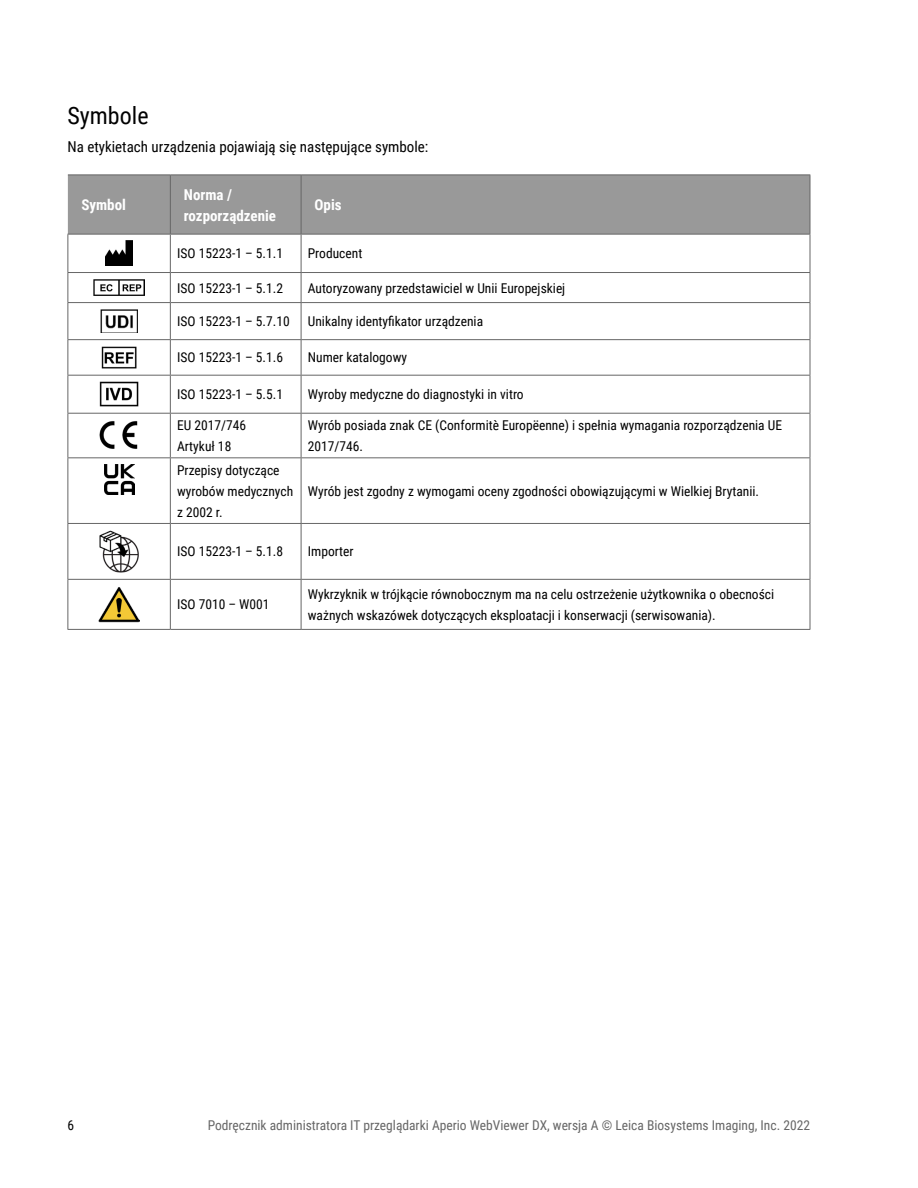
<style>
.page{position:relative;width:918px;height:1188px;background:#fff}
.page>*{position:absolute;margin:0;border:0;box-sizing:border-box;transform-origin:0 0}
.Heading_1{font:24px "Roboto Condensed";color:#000}
.Body{font:15px "Roboto Condensed";color:#000}
.Table_heading_white{font:700 15px/21px "Roboto Condensed";color:#fff}
.Table_cell_9_pt_no_s{font:13.5px/21px "Roboto Condensed";color:#000}
.t1{font:13.5px "Roboto Condensed";color:#666}
</style>
<div class="page">
<div style="left:68px;top:176px;width:742px;height:58px;background:#999"></div>
<svg style="left:69px;top:235px;width:741px;height:394px"></svg>
<hr style="left:68px;top:175px;width:102px;height:1px;background:#666">
<hr style="left:170px;top:175px;width:131px;height:1px;background:#666">
<hr style="left:170px;top:175px;width:1px;height:59px;background:#666">
<hr style="left:68px;top:234px;width:102px;height:1px;background:#666">
<hr style="left:170px;top:234px;width:131px;height:1px;background:#666">
<hr style="left:301px;top:175px;width:509px;height:1px;background:#666">
<hr style="left:301px;top:175px;width:1px;height:59px;background:#666">
<hr style="left:810px;top:175px;width:1px;height:59px;background:#666">
<hr style="left:301px;top:234px;width:509px;height:1px;background:#666">
<hr style="left:68px;top:235px;width:1px;height:37px;background:#666">
<hr style="left:170px;top:235px;width:1px;height:37px;background:#666">
<hr style="left:301px;top:235px;width:1px;height:37px;background:#666">
<hr style="left:810px;top:235px;width:1px;height:37px;background:#666">
<hr style="left:68px;top:272px;width:102px;height:1px;background:#666">
<svg style="left:68px;top:273px;width:1px;height:29px"></svg>
<hr style="left:170px;top:272px;width:131px;height:1px;background:#666">
<svg style="left:170px;top:273px;width:1px;height:29px"></svg>
<hr style="left:301px;top:272px;width:509px;height:1px;background:#666">
<svg style="left:301px;top:273px;width:1px;height:29px"></svg>
<svg style="left:810px;top:273px;width:1px;height:29px"></svg>
<hr style="left:68px;top:302px;width:102px;height:1px;background:#666">
<hr style="left:68px;top:303px;width:1px;height:36px;background:#666">
<hr style="left:170px;top:302px;width:131px;height:1px;background:#666">
<hr style="left:170px;top:303px;width:1px;height:36px;background:#666">
<hr style="left:301px;top:302px;width:509px;height:1px;background:#666">
<hr style="left:301px;top:303px;width:1px;height:36px;background:#666">
<hr style="left:810px;top:303px;width:1px;height:36px;background:#666">
<hr style="left:68px;top:339px;width:102px;height:1px;background:#666">
<hr style="left:68px;top:340px;width:1px;height:35px;background:#666">
<hr style="left:170px;top:339px;width:131px;height:1px;background:#666">
<hr style="left:170px;top:340px;width:1px;height:35px;background:#666">
<hr style="left:301px;top:339px;width:509px;height:1px;background:#666">
<hr style="left:301px;top:340px;width:1px;height:35px;background:#666">
<hr style="left:810px;top:340px;width:1px;height:35px;background:#666">
<hr style="left:68px;top:375px;width:102px;height:1px;background:#666">
<hr style="left:68px;top:376px;width:1px;height:37px;background:#666">
<hr style="left:170px;top:375px;width:131px;height:1px;background:#666">
<hr style="left:170px;top:376px;width:1px;height:37px;background:#666">
<hr style="left:301px;top:375px;width:509px;height:1px;background:#666">
<hr style="left:301px;top:376px;width:1px;height:37px;background:#666">
<hr style="left:810px;top:376px;width:1px;height:37px;background:#666">
<hr style="left:68px;top:413px;width:102px;height:1px;background:#666">
<hr style="left:68px;top:414px;width:1px;height:43px;background:#666">
<hr style="left:170px;top:413px;width:131px;height:1px;background:#666">
<hr style="left:170px;top:414px;width:1px;height:43px;background:#666">
<hr style="left:301px;top:413px;width:509px;height:1px;background:#666">
<hr style="left:301px;top:414px;width:1px;height:43px;background:#666">
<hr style="left:810px;top:414px;width:1px;height:43px;background:#666">
<hr style="left:68px;top:457px;width:102px;height:1px;background:#666">
<hr style="left:68px;top:458px;width:1px;height:65px;background:#666">
<hr style="left:170px;top:457px;width:131px;height:1px;background:#666">
<hr style="left:170px;top:458px;width:1px;height:65px;background:#666">
<hr style="left:301px;top:457px;width:509px;height:1px;background:#666">
<hr style="left:301px;top:458px;width:1px;height:65px;background:#666">
<hr style="left:810px;top:458px;width:1px;height:65px;background:#666">
<hr style="left:68px;top:523px;width:102px;height:1px;background:#666">
<hr style="left:68px;top:524px;width:1px;height:55px;background:#666">
<hr style="left:170px;top:523px;width:131px;height:1px;background:#666">
<hr style="left:170px;top:524px;width:1px;height:55px;background:#666">
<hr style="left:301px;top:523px;width:509px;height:1px;background:#666">
<hr style="left:301px;top:524px;width:1px;height:55px;background:#666">
<hr style="left:810px;top:524px;width:1px;height:55px;background:#666">
<hr style="left:68px;top:579px;width:102px;height:1px;background:#666">
<hr style="left:68px;top:580px;width:1px;height:49px;background:#666">
<hr style="left:170px;top:579px;width:131px;height:1px;background:#666">
<hr style="left:170px;top:580px;width:1px;height:49px;background:#666">
<hr style="left:301px;top:579px;width:509px;height:1px;background:#666">
<hr style="left:301px;top:580px;width:1px;height:49px;background:#666">
<hr style="left:810px;top:580px;width:1px;height:49px;background:#666">
<hr style="left:68px;top:629px;width:102px;height:1px;background:#666">
<hr style="left:170px;top:629px;width:131px;height:1px;background:#666">
<hr style="left:301px;top:629px;width:509px;height:1px;background:#666">
<img style="left:106px;top:241px;width:27px;height:25px">
<img style="left:94px;top:279px;width:50px;height:17px">
<img style="left:101px;top:309px;width:36px;height:24px">
<img style="left:102px;top:346px;width:34px;height:22px">
<img style="left:100px;top:382px;width:38px;height:24px">
<img style="left:98px;top:420px;width:42px;height:30px">
<img style="left:104px;top:465px;width:30px;height:29px">
<img style="left:98px;top:530px;width:42px;height:43px">
<img style="left:99px;top:586px;width:40px;height:36px">
<p class="Heading_1" style="left:68px;top:99px;width:83px">Symbole</p>
<p class="Body" style="left:68px;top:136px;width:362px">Na etykietach urządzenia pojawiają się następujące symbole:</p>
<p class="Table_heading_white" style="left:81px;top:194px;width:46px">Symbol</p>
<p class="Table_heading_white" style="left:184px;top:183px;width:94px">Norma / rozporządzenie</p>
<p class="Table_heading_white" style="left:315px;top:194px;width:29px">Opis</p>
<p class="Table_cell_9_pt_no_s" style="left:177px;top:243px;width:107px">ISO 15223-1 – 5.1.1</p>
<p class="Table_cell_9_pt_no_s" style="left:308px;top:243px;width:56px">Producent</p>
<p class="Table_cell_9_pt_no_s" style="left:177px;top:277px;width:107px">ISO 15223-1 – 5.1.2</p>
<p class="Table_cell_9_pt_no_s" style="left:308px;top:277px;width:259px">Autoryzowany przedstawiciel w Unii Europejskiej</p>
<p class="Table_cell_9_pt_no_s" style="left:177px;top:310px;width:114px">ISO 15223-1 – 5.7.10</p>
<p class="Table_cell_9_pt_no_s" style="left:308px;top:310px;width:177px">Unikalny identyfikator urządzenia</p>
<p class="Table_cell_9_pt_no_s" style="left:177px;top:347px;width:107px">ISO 15223-1 – 5.1.6</p>
<p class="Table_cell_9_pt_no_s" style="left:308px;top:347px;width:101px">Numer katalogowy</p>
<p class="Table_cell_9_pt_no_s" style="left:177px;top:383px;width:107px">ISO 15223-1 – 5.5.1</p>
<p class="Table_cell_9_pt_no_s" style="left:308px;top:383px;width:217px">Wyroby medyczne do diagnostyki in vitro</p>
<p class="Table_cell_9_pt_no_s" style="left:177px;top:414px;width:71px">EU 2017/746</p>
<p class="Table_cell_9_pt_no_s" style="left:177px;top:435px;width:56px">Artykuł 18</p>
<p class="Table_cell_9_pt_no_s" style="left:308px;top:414px;width:476px">Wyrób posiada znak CE (Conformitè Europëenne) i spełnia wymagania rozporządzenia UE<br>2017/746.</p>
<p class="Table_cell_9_pt_no_s" style="left:177px;top:459px;width:118px">Przepisy dotyczące wyrobów medycznych z 2002 r.</p>
<p class="Table_cell_9_pt_no_s" style="left:308px;top:480px;width:453px">Wyrób jest zgodny z wymogami oceny zgodności obowiązującymi w Wielkiej Brytanii.</p>
<p class="Table_cell_9_pt_no_s" style="left:177px;top:541px;width:107px">ISO 15223-1 – 5.1.8</p>
<p class="Table_cell_9_pt_no_s" style="left:308px;top:541px;width:47px">Importer</p>
<p class="Table_cell_9_pt_no_s" style="left:177px;top:594px;width:94px">ISO 7010 – W001</p>
<p class="Table_cell_9_pt_no_s" style="left:308px;top:583px;width:468px">Wykrzyknik w trójkącie równobocznym ma na celu ostrzeżenie użytkownika o obecności ważnych wskazówek dotyczących eksploatacji i konserwacji (serwisowania).</p>
<p class="Table_cell_9_pt_no_s" style="left:68px;top:1114px;width:8px">6</p>
<p class="t1" style="left:208px;top:1116px;width:604px">Podręcznik administratora IT przeglądarki Aperio WebViewer DX, wersja A © Leica Biosystems Imaging, Inc. 2022</p>
</div>
